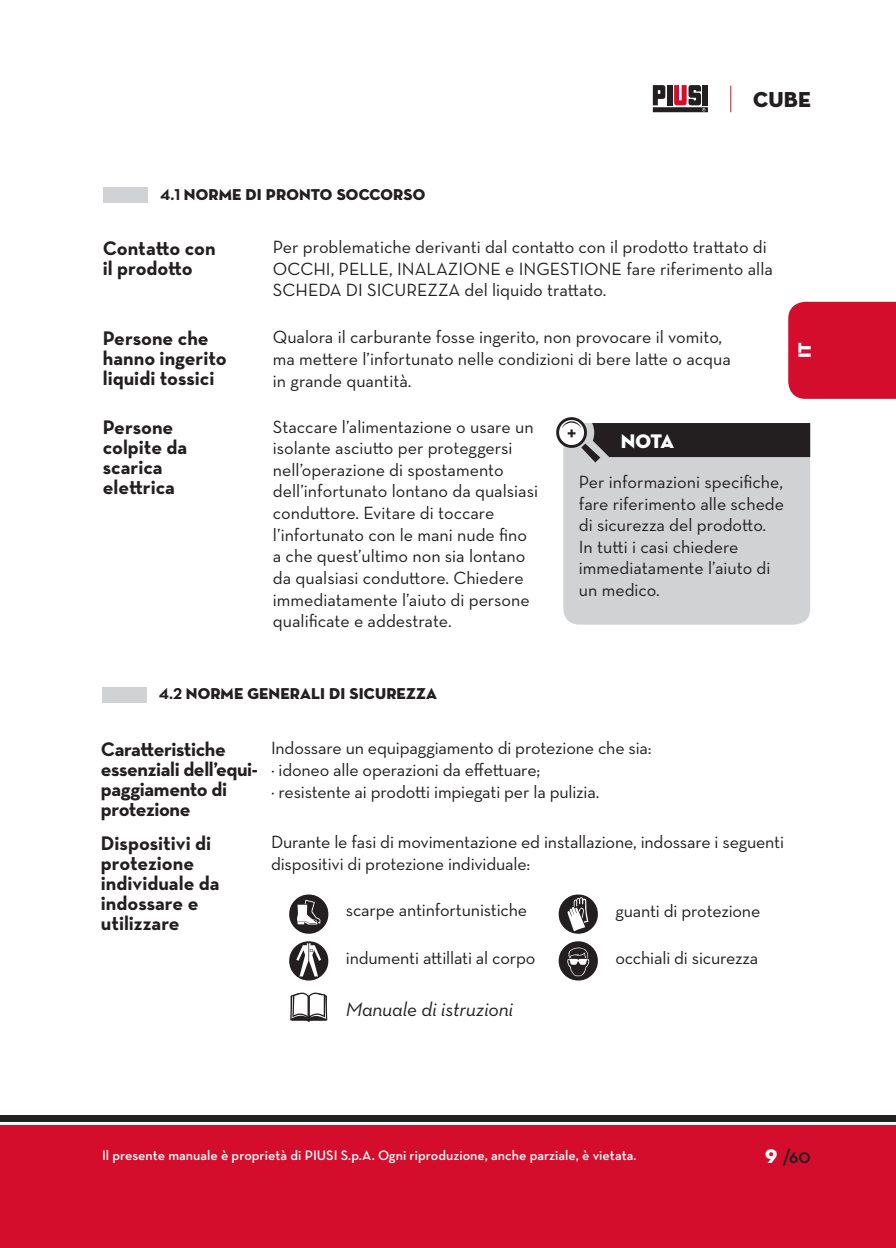
<style>
.page{position:relative;width:896px;height:1248px;background:#fff}
.page>*{position:absolute;margin:0;border:0;box-sizing:border-box;transform-origin:0 0}
.t1{font:22px "Neutraface Display Titling";color:#231f20}
.t2{font:700 20px/20px "Neutraface Text";color:#231f20}
.t3{font:700 20px/20px "Neutraface Text";letter-spacing:-.02em;color:#231f20}
.t4{font:italic 20px "Neutraface Text";letter-spacing:-.01em;color:#231f20}
.t5{font:700 20px "Neutraface Display";color:#231f20}
.t6{font:20px "Neutraface Display Titling";color:#fff}
.t7{font:18px/21.6px "Neutraface Text";color:#231f20}
.t8{font:18px "Neutraface Display Titling";color:#fff}
.t9{font:16px "Neutraface Display Titling";letter-spacing:.01em;color:#231f20}
.t10{font:600 14px "Neutraface Text";color:#fff}
.s1{font-family:"Neutraface Text";font-weight:700}
.s2{font-family:"Neutraface Display Titling";font-weight:400;color:#fff}
</style>
<div class="page">
<div style="left:0;top:1124px;width:896px;height:123px;background:#d30d2b"></div>
<div style="left:0;top:1115px;width:896px;height:6px;background:#231f20"></div>
<div style="left:788px;top:302px;width:108px;height:97px;background:#d30d2b"></div>
<div style="left:667px;top:85px;width:5px;height:20px;background:#231f20"></div>
<div style="left:703px;top:85px;width:5px;height:20px;background:#231f20"></div>
<svg style="left:653px;top:85px;width:12px;height:20px"></svg>
<div style="left:653px;top:107px;width:55px;height:5px;background:#231f20"></div>
<svg style="left:674px;top:85px;width:31px;height:26px"></svg>
<svg style="left:730px;top:86px;width:1px;height:26px"></svg>
<div style="left:563px;top:462px;width:247px;height:162px;background:#d1d2d4"></div>
<svg style="left:556px;top:417px;width:254px;height:45px"></svg>
<div style="left:103px;top:187px;width:44px;height:16px;background:#d1d2d4"></div>
<svg style="left:289px;top:894px;width:39px;height:39px"></svg>
<svg style="left:289px;top:941px;width:39px;height:39px"></svg>
<svg style="left:559px;top:894px;width:39px;height:39px"></svg>
<svg style="left:559px;top:941px;width:39px;height:39px"></svg>
<svg style="left:290px;top:992px;width:38px;height:30px"></svg>
<div style="left:102px;top:687px;width:44px;height:15px;background:#d1d2d4"></div>
<p class="t9" style="left:160px;top:184px;width:267px"><span class="s1">4.1</span> NORME DI PRONTO SOCCORSO</p>
<p class="t1" style="left:753px;top:85px;width:59px">CUBE</p>
<p class="t2" style="left:103px;top:238px;width:114px">Contatto con il prodotto</p>
<p class="t2" style="left:103px;top:328px;width:125px">Persone che hanno ingerito liquidi tossici</p>
<p class="t2" style="left:103px;top:417px;width:86px">Persone colpite da scarica elettrica</p>
<p class="t7" style="left:273px;top:236px;width:501px">Per problematiche derivanti dal contatto con il prodotto trattato di<br>OCCHI, PELLE, INALAZIONE e INGESTIONE fare riferimento alla<br>SCHEDA DI SICUREZZA del liquido trattato.</p>
<p class="t7" style="left:273px;top:326px;width:459px">Qualora il carburante fosse ingerito, non provocare il vomito, ma mettere l’infortunato nelle condizioni di bere latte o acqua in grande quantità.</p>
<p class="t7" style="left:273px;top:415px;width:267px">Staccare l’alimentazione o usare un isolante asciutto per proteggersi nell’operazione di spostamento dell’infortunato lontano da qualsiasi conduttore. Evitare di toccare l’infortunato con le mani nude fino a che quest’ultimo non sia lontano da qualsiasi conduttore. Chiedere immediatamente l’aiuto di persone qualificate e addestrate.</p>
<p class="t6" style="left:621px;top:429px;width:55px">NOTA</p>
<p class="t7" style="left:579px;top:470px;width:207px">Per informazioni specifiche, fare riferimento alle schede di sicurezza del prodotto.<br>In tutti i casi chiedere immediatamente l’aiuto di un medico.</p>
<p class="t8" style="left:793px;top:358px;width:18px;rotate:-90deg">IT</p>
<p class="t9" style="left:159px;top:684px;width:279px"><span class="s1">4.2</span> NORME GENERALI DI SICUREZZA</p>
<p class="t3" style="left:101px;top:738px;width:159px">Caratteristiche essenziali dell’equi&shy;paggiamento di protezione</p>
<p class="t2" style="left:101px;top:832px;width:120px">Dispositivi di protezione individuale da indossare e utilizzare</p>
<p class="t7" style="left:271px;top:737px;width:382px">Indossare un equipaggiamento di protezione che sia: ¦ idoneo alle operazioni da effettuare;<br>¦ resistente ai prodotti impiegati per la pulizia.</p>
<p class="t7" style="left:271px;top:830px;width:514px">Durante le fasi di movimentazione ed installazione, indossare i seguenti dispositivi di protezione individuale:</p>
<p class="t7" style="left:346px;top:898px;width:183px">scarpe antinfortunistiche</p>
<p class="t7" style="left:346px;top:946px;width:191px">indumenti attillati al corpo</p>
<p class="t7" style="left:615px;top:900px;width:146px">guanti di protezione</p>
<p class="t7" style="left:615px;top:946px;width:144px">occhiali di sicurezza</p>
<p class="t4" style="left:346px;top:996px;width:169px">Manuale di istruzioni</p>
<p class="t10" style="left:102px;top:1146px;width:536px">Il presente manuale è proprietà di PIUSI S.p.A. Ogni riproduzione, anche parziale, è vietata.</p>
<p class="t5" style="left:765px;top:1143px;width:49px"><span class="s2">9</span>/124</p>
<p class="t5" style="left:783px;top:1144px;width:30px">/60</p>
</div>
